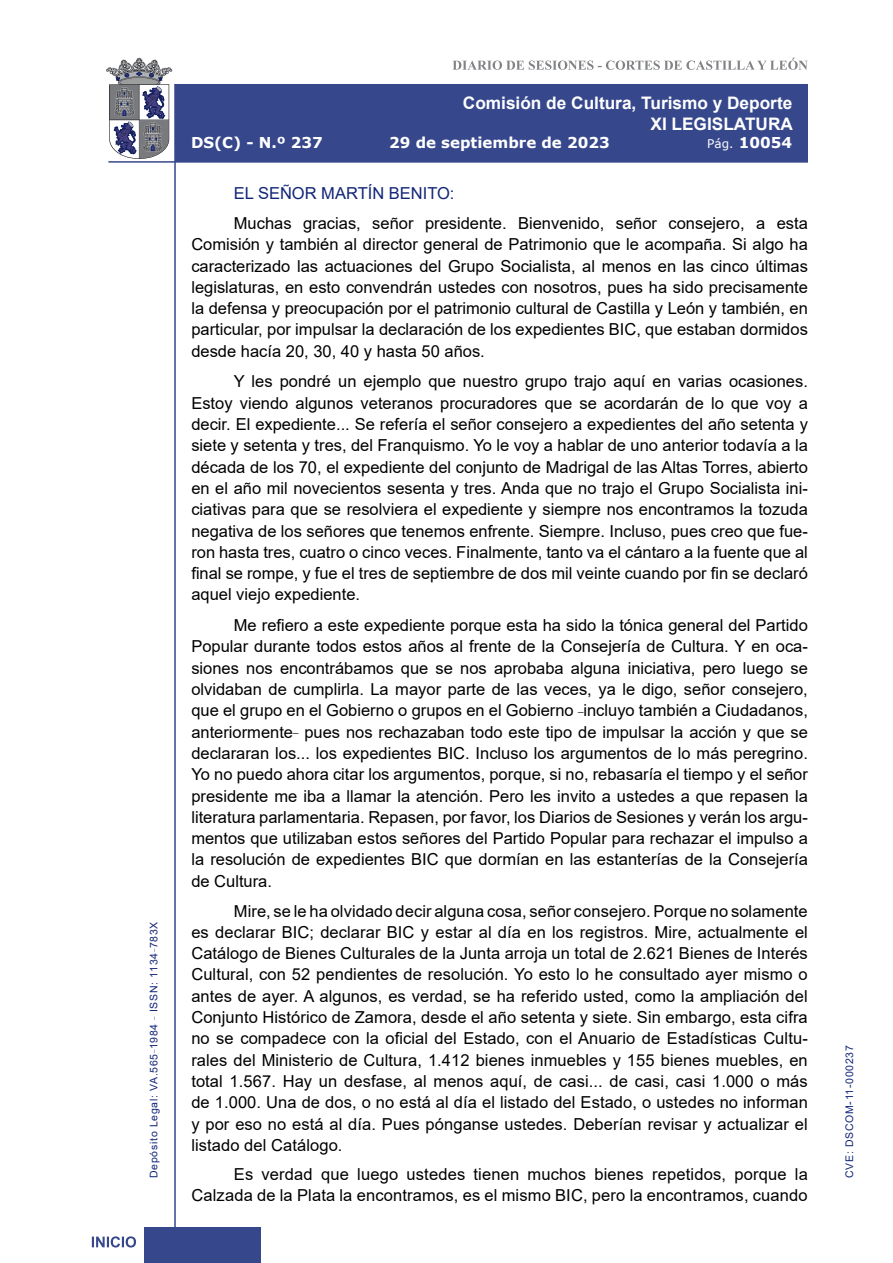
<style>
.page{position:relative;width:893px;height:1263px;background:#fff}
.page>*{position:absolute;margin:0;border:0;box-sizing:border-box;transform-origin:0 0}
.t1{font:700 17.25px/20.7px "Arial";color:#fff;text-align:right}
.t2{font:16.5px/21.3px "Arial";letter-spacing:.005em;color:#000;text-align:justify}
.Orador{font:16.5px "Arial";color:#122678}
.t3{font:700 15px "Verdana";color:#fff}
.t4{font:10.5px "Arial";letter-spacing:.065em;color:#122678}
.s1{font-weight:400;font-size:12px}
</style>
<div class="page">
<svg style="left:452px;top:58px;width:356px;height:12px"></svg>
<hr style="left:174px;top:84px;width:2px;height:1179px;background:#36478c">
<div style="left:144px;top:1227px;width:117px;height:36px;background:#36478c"></div>
<div style="left:175px;top:84px;width:633px;height:78px;background:#36478c"></div>
<hr style="left:108px;top:161px;width:700px;height:2px;background:#36478c">
<svg style="left:92px;top:1236px;width:44px;height:11px"></svg>
<svg style="left:106px;top:58px;width:66px;height:101px"></svg>
<p class="t4" style="left:146px;top:1178px;width:258px;rotate:-90deg">Depósito Legal: VA.565<sup>_</sup>1984 <sup>_</sup> ISSN: 1134<sup>_</sup>783X</p>
<p class="t1" style="left:463px;top:93px;width:332px">Comisión de Cultura, Turismo y Deporte<br>XI LEGISLATURA</p>
<p class="t3" style="left:191px;top:132px;width:133px">DS(C) - N.º 237</p>
<p class="t3" style="left:389px;top:132px;width:222px">29 de septiembre de 2023</p>
<p class="t3" style="left:707px;top:132px;width:86px"><span class="s1">Pág.</span> 10054</p>
<p class="Orador" style="left:234px;top:182px;width:222px">EL SEÑOR MARTÍN BENITO:</p>
<p class="t2" style="left:191px;top:212px;width:618px;text-indent:43px">Muchas gracias, señor presidente. Bienvenido, señor consejero, a esta Comisión y también al director general de Patrimonio que le acompaña. Si algo ha caracterizado las actuaciones del Grupo Socialista, al menos en las cinco últimas legislaturas, en esto convendrán ustedes con nosotros, pues ha sido precisamente la defensa y preocupación por el patrimonio cultural de Castilla y León y también, en particular, por impulsar la declaración de los expedientes BIC, que estaban dormidos desde hacía 20, 30, 40 y hasta 50 años.</p>
<p class="t2" style="left:191px;top:371px;width:618px;text-indent:43px">Y les pondré un ejemplo que nuestro grupo trajo aquí en varias ocasiones.<br>Estoy viendo algunos veteranos procuradores que se acordarán de lo que voy a decir. El expediente... Se refería el señor consejero a expedientes del año setenta y siete y setenta y tres, del Franquismo. Yo le voy a hablar de uno anterior todavía a la década de los 70, el expediente del conjunto de Madrigal de las Altas Torres, abierto en el año mil novecientos sesenta y tres. Anda que no trajo el Grupo Socialista ini&shy;ciativas para que se resolviera el expediente y siempre nos encontramos la tozuda negativa de los señores que tenemos enfrente. Siempre. Incluso, pues creo que fue&shy;ron hasta tres, cuatro o cinco veces. Finalmente, tanto va el cántaro a la fuente que al final se rompe, y fue el tres de septiembre de dos mil veinte cuando por fin se declaró aquel viejo expediente.</p>
<p class="t2" style="left:191px;top:614px;width:618px;text-indent:43px">Me refiero a este expediente porque esta ha sido la tónica general del Partido Popular durante todos estos años al frente de la Consejería de Cultura. Y en oca&shy;siones nos encontrábamos que se nos aprobaba alguna iniciativa, pero luego se olvidaban de cumplirla. La mayor parte de las veces, ya le digo, señor consejero, que el grupo en el Gobierno o grupos en el Gobierno <sup>_</sup>incluyo también a Ciudadanos, anteriormente<sup>_</sup> pues nos rechazaban todo este tipo de impulsar la acción y que se declararan los... los expedientes BIC. Incluso los argumentos de lo más peregrino.<br>Yo no puedo ahora citar los argumentos, porque, si no, rebasaría el tiempo y el señor presidente me iba a llamar la atención. Pero les invito a ustedes a que repasen la literatura parlamentaria. Repasen, por favor, los Diarios de Sesiones y verán los argu&shy;mentos que utilizaban estos señores del Partido Popular para rechazar el impulso a la resolución de expedientes BIC que dormían en las estanterías de la Consejería de Cultura.</p>
<p class="t2" style="left:191px;top:900px;width:618px;text-indent:43px">Mire, se le ha olvidado decir alguna cosa, señor consejero. Porque no solamente es declarar BIC; declarar BIC y estar al día en los registros. Mire, actualmente el Catálogo de Bienes Culturales de la Junta arroja un total de 2.621 Bienes de Interés Cultural, con 52 pendientes de resolución. Yo esto lo he consultado ayer mismo o antes de ayer. A algunos, es verdad, se ha referido usted, como la ampliación del Conjunto Histórico de Zamora, desde el año setenta y siete. Sin embargo, esta cifra no se compadece con la oficial del Estado, con el Anuario de Estadísticas Cultu&shy;rales del Ministerio de Cultura, 1.412 bienes inmuebles y 155 bienes muebles, en total 1.567. Hay un desfase, al menos aquí, de casi... de casi, casi 1.000 o más de 1.000. Una de dos, o no está al día el listado del Estado, o ustedes no informan y por eso no está al día. Pues pónganse ustedes. Deberían revisar y actualizar el listado del Catálogo.</p>
<p class="t2" style="left:191px;top:1164px;width:618px;text-align:right">Es verdad que luego ustedes tienen muchos bienes repetidos, porque la<br>Calzada de la Plata la encontramos, es el mismo BIC, pero la encontramos, cuando</p>
<p class="t4" style="left:842px;top:1178px;width:134px;rotate:-90deg">CVE: DSCOM-11-000237</p>
</div>
